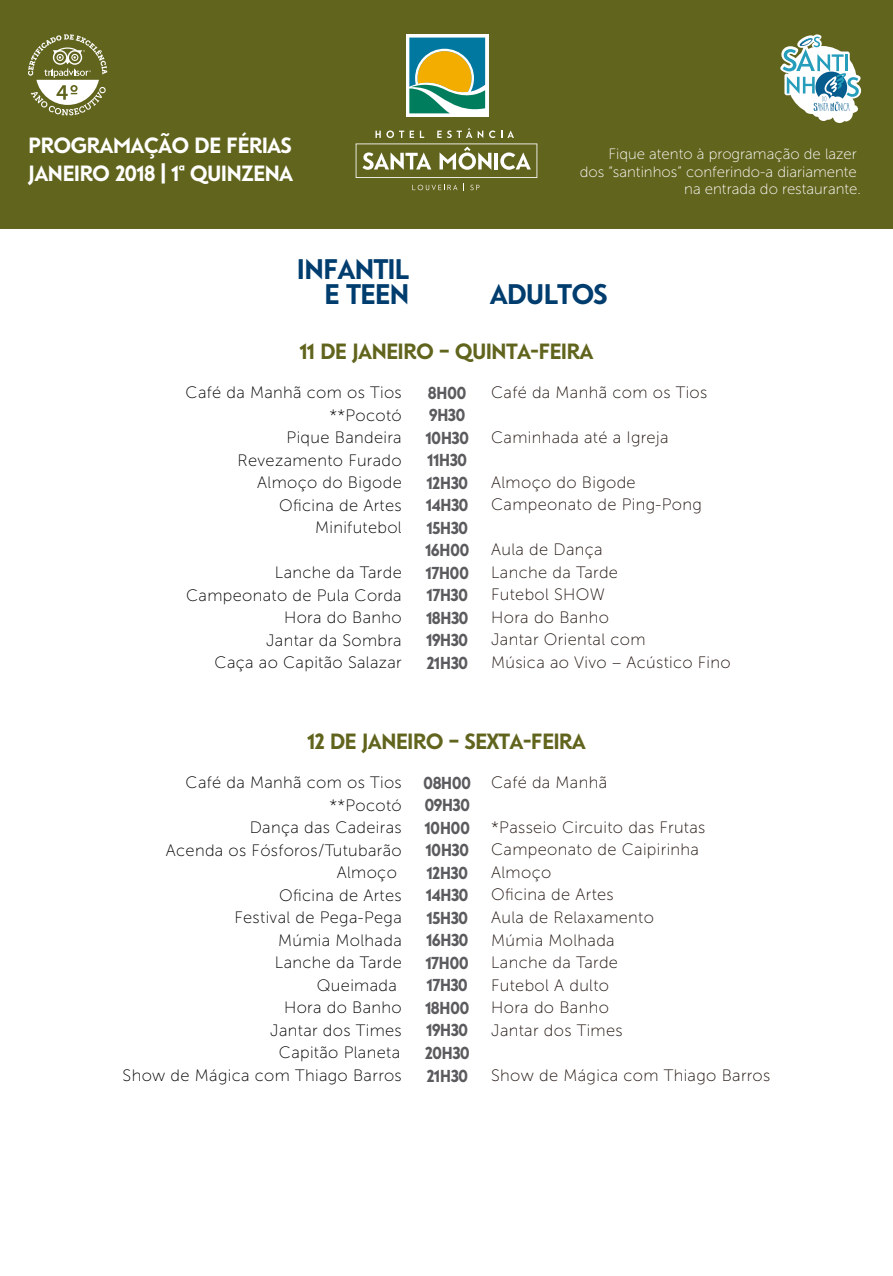
<style>
.page{position:relative;width:893px;height:1276px;background:#fff}
.page>*{position:absolute;margin:0;border:0;box-sizing:border-box;transform-origin:0 0}
.t1{font:800 27px/25.2px "Guess Sans";letter-spacing:-.04em;color:#003d6f;text-align:right}
.t2{font:800 21px "Guess Sans";letter-spacing:-.04em;color:#61641d}
.t3{font:800 21px/28.3px "Guess Sans";letter-spacing:-.04em;color:#fff}
.t4{font:16.5px/22.5px "Museo Sans 100";letter-spacing:.02em;color:#000;text-align:right}
.t5{font:16.5px/22.5px "Museo Sans 100";letter-spacing:.02em;color:#1e120d}
.t6{font:800 16.5px/22.5px "Guess Sans";letter-spacing:-.04em;color:#5b5b5f}
.t7{font:15px/17.5px "Museo Sans 100";color:#fff;text-align:right}
</style>
<div class="page">
<div style="left:0;top:0;width:893px;height:229px;background:#61641d"></div>
<svg style="left:28px;top:34px;width:79px;height:81px"></svg>
<svg style="left:780px;top:34px;width:81px;height:89px"></svg>
<div style="left:406px;top:34px;width:82px;height:83px;background:linear-gradient(to right,#fff,#fff)"></div>
<svg style="left:409px;top:38px;width:76px;height:76px;background:#6e9e73"></svg>
<svg style="left:412px;top:185px;width:45px;height:5px"></svg>
<svg style="left:470px;top:185px;width:9px;height:5px"></svg>
<svg style="left:356px;top:128px;width:181px;height:50px"></svg>
<p class="t3" style="left:28px;top:131px;width:266px">PROGRAMAÇÃO DE FÉRIAS<br>JANEIRO 2018 | 1ª QUINZENA</p>
<h1 class="t1" style="left:297px;top:257px;width:114px">INFANTIL<br>E TEEN</h1>
<p class="t7" style="left:580px;top:146px;width:283px">Fique atento à programação de lazer<br>dos “santinhos” conferindo-a diariamente na entrada do restaurante.</p>
<h1 class="t1" style="left:490px;top:282px;width:119px">ADULTOS</h1>
<p class="t2" style="left:299px;top:337px;width:296px">11 DE JANEIRO – QUINTA-FEIRA</p>
<p class="t6" style="left:425px;top:381px;width:46px">8H00<br>9H30<br>10H30<br>11H30<br>12H30<br>14H30<br>15H30<br>16H00<br>17H00<br>17H30<br>18H30<br>19H30<br>21H30</p>
<p class="t5" style="left:491px;top:381px;width:218px">Café da Manhã com os Tios</p>
<p class="t5" style="left:491px;top:426px;width:179px">Caminhada até a Igreja</p>
<p class="t5" style="left:491px;top:471px;width:212px">Almoço do Bigode<br>Campeonato de Ping-Pong</p>
<p class="t5" style="left:491px;top:538px;width:241px">Aula de Dança<br>Lanche da Tarde<br>Futebol SHOW<br>Hora do Banho<br>Jantar Oriental com<br>Música ao Vivo – Acústico Fino</p>
<p class="t4" style="left:186px;top:381px;width:218px">Café da Manhã com os Tios **Pocotó<br>Pique Bandeira<br>Revezamento Furado<br>Almoço do Bigode<br>Oficina de Artes<br>Minifutebol</p>
<p class="t4" style="left:186px;top:561px;width:217px">Lanche da Tarde<br>Campeonato de Pula Corda<br>Hora do Banho<br>Jantar da Sombra<br>Caça ao Capitão Salazar</p>
<p class="t2" style="left:307px;top:727px;width:280px">12 DE JANEIRO – SEXTA-FEIRA</p>
<p class="t6" style="left:423px;top:771px;width:50px">08H00<br>09H30<br>10H00<br>10H30<br>12H30<br>14H30<br>15H30<br>16H30<br>17H00<br>17H30<br>18H00<br>19H30<br>20H30<br>21H30</p>
<p class="t4" style="left:123px;top:771px;width:281px">Café da Manhã com os Tios **Pocotó<br>Dança das Cadeiras<br>Acenda os Fósforos/Tutubarão<br>Almoço<br>Oficina de Artes<br>Festival de Pega-Pega<br>Múmia Molhada<br>Lanche da Tarde<br>Queimada<br>Hora do Banho<br>Jantar dos Times<br>Capitão Planeta<br>Show de Mágica com Thiago Barros</p>
<p class="t5" style="left:491px;top:771px;width:118px">Café da Manhã</p>
<p class="t5" style="left:491px;top:816px;width:216px">*Passeio Circuito das Frutas<br>Campeonato de Caipirinha<br>Almoço<br>Oficina de Artes<br>Aula de Relaxamento<br>Múmia Molhada<br>Lanche da Tarde<br>Futebol A dulto<br>Hora do Banho<br>Jantar dos Times</p>
<p class="t5" style="left:491px;top:1064px;width:281px">Show de Mágica com Thiago Barros</p>
</div>
